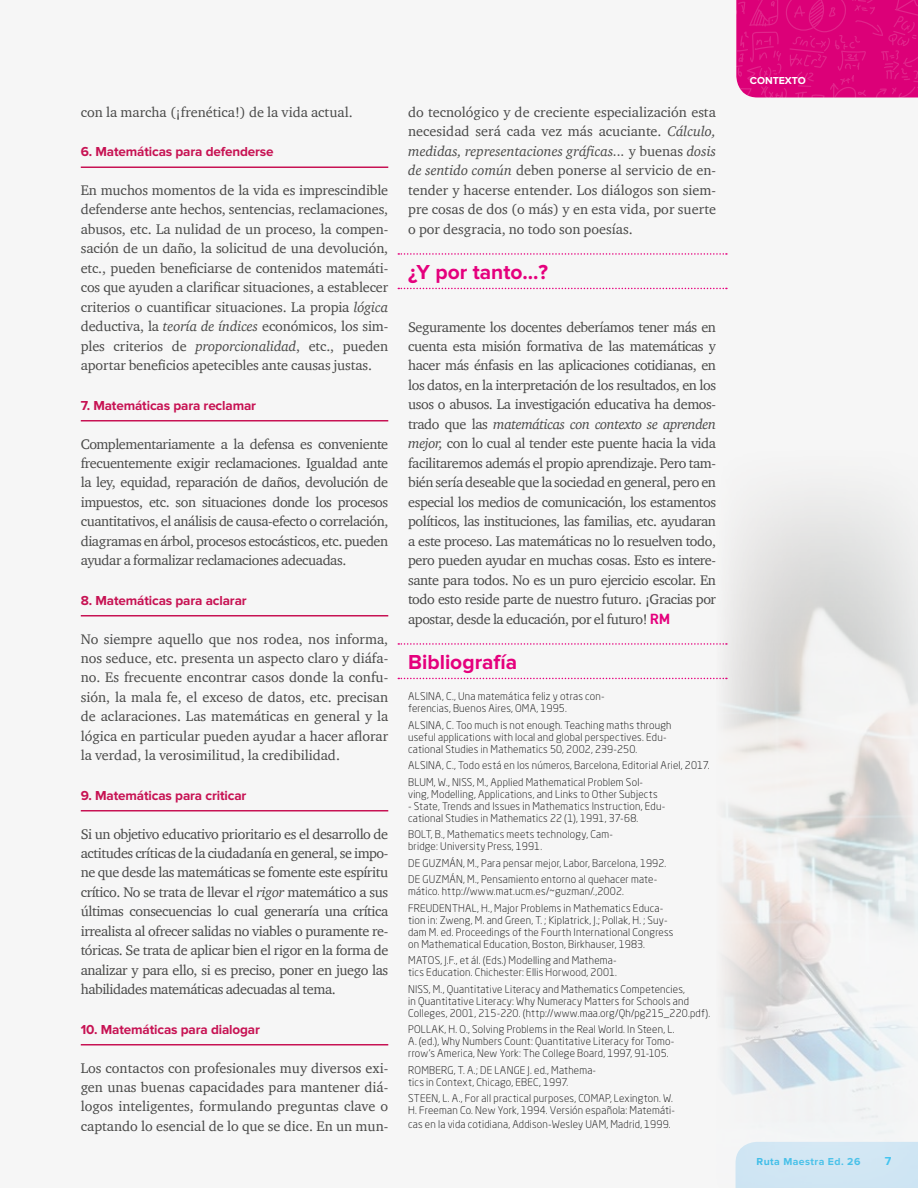
<style>
.page{position:relative;width:918px;height:1188px;background:#f6f6f6}
.page>*{position:absolute;margin:0;border:0;box-sizing:border-box;transform-origin:0 0}
.t1{font:700 21px "Proxima Nova";color:#e5007d}
.t2{font:14.25px/19.5px "Charter ITC";letter-spacing:-.01em;color:#494948;text-align:justify}
.t3{font:700 13.5px "Proxima Nova";letter-spacing:-.01em;color:#c71253}
.t4{font:700 12px "Proxima Nova";color:#27bdef}
.t5{font:300 10.5px/12px "Neo Sans Pro";letter-spacing:.02em;color:#000}
.t6{font:700 10.5px "Proxima Nova";letter-spacing:.04em;color:#27bdef}
.t7{font:700 10.5px "Proxima Nova";color:#fff}
.s1{font-style:italic}
.s2{font-family:"DIN Bold";color:#e5007d}
</style>
<div class="page">
<svg style="left:398px;top:253px;width:329px;height:2px"></svg>
<svg style="left:398px;top:288px;width:329px;height:1px"></svg>
<svg style="left:398px;top:643px;width:317px;height:2px"></svg>
<svg style="left:398px;top:678px;width:317px;height:1px"></svg>
<hr style="left:81px;top:166px;width:307px;height:2px;background:#c71253">
<hr style="left:81px;top:420px;width:307px;height:2px;background:#c71253">
<hr style="left:81px;top:615px;width:307px;height:1px;background:#c71253">
<hr style="left:81px;top:810px;width:307px;height:2px;background:#c71253">
<hr style="left:81px;top:1044px;width:307px;height:2px;background:#c71253">
<svg style="left:736px;top:0;width:182px;height:98px;background:#dc087c"></svg>
<img style="left:716px;top:500px;width:202px;height:688px">
<p class="t2" style="left:81px;top:102px;width:273px">con la marcha (¡frenética!) de la vida actual.</p>
<p class="t3" style="left:81px;top:144px;width:194px">6. Matemáticas para defenderse</p>
<p class="t2" style="left:81px;top:180px;width:309px">En muchos momentos de la vida es imprescindible defenderse ante hechos, sentencias, reclamaciones, abusos, etc. La nulidad de un proceso, la compen&shy;sación de un daño, la solicitud de una devolución, etc., pueden beneficiarse de contenidos matemáti&shy;cos que ayuden a clarificar situaciones, a establecer criterios o cuantificar situaciones. La propia <span class="s1">lógica </span>deductiva, la <span class="s1">teoría de índices</span> económicos, los sim&shy;ples criterios de <span class="s1">proporcionalidad</span>, etc., pueden aportar beneficios apetecibles ante causas justas.</p>
<p class="t3" style="left:81px;top:397px;width:177px">7. Matemáticas para reclamar</p>
<p class="t2" style="left:81px;top:434px;width:309px">Complementariamente a la defensa es conveniente frecuentemente exigir reclamaciones. Igualdad ante la ley, equidad, reparación de daños, devolución de impuestos, etc. son situaciones donde los procesos cuantitativos, el análisis de causa-efecto o correlación, diagramas en árbol, procesos estocásticos, etc. pueden ayudar a formalizar reclamaciones adecuadas.</p>
<p class="t3" style="left:81px;top:592px;width:167px">8. Matemáticas para aclarar</p>
<p class="t2" style="left:81px;top:629px;width:309px">No siempre aquello que nos rodea, nos informa, nos seduce, etc. presenta un aspecto claro y diáfa&shy;no. Es frecuente encontrar casos donde la confu&shy;sión, la mala fe, el exceso de datos, etc. precisan de aclaraciones. Las matemáticas en general y la lógica en particular pueden ayudar a hacer aflorar la verdad, la verosimilitud, la credibilidad.</p>
<p class="t3" style="left:81px;top:787px;width:167px">9. Matemáticas para criticar</p>
<p class="t2" style="left:81px;top:824px;width:309px">Si un objetivo educativo prioritario es el desarrollo de actitudes críticas de la ciudadanía en general, se impo&shy;ne que desde las matemáticas se fomente este espíritu crítico. No se trata de llevar el <span class="s1">rigor</span> matemático a sus últimas consecuencias lo cual generaría una crítica irrealista al ofrecer salidas no viables o puramente re&shy;tóricas. Se trata de aplicar bien el rigor en la forma de analizar y para ello, si es preciso, poner en juego las habilidades matemáticas adecuadas al tema.</p>
<p class="t3" style="left:81px;top:1021px;width:181px">10. Matemáticas para dialogar</p>
<p class="t2" style="left:81px;top:1058px;width:309px">Los contactos con profesionales muy diversos exi&shy;gen unas buenas capacidades para mantener diá&shy;logos inteligentes, formulando preguntas clave o captando lo esencial de lo que se dice. En un mun-</p>
<p class="t2" style="left:408px;top:102px;width:309px">do tecnológico y de creciente especialización esta necesidad será cada vez más acuciante. <span class="s1">Cálculo, medidas, representaciones gráficas...</span> y buenas <span class="s1">dosis de sentido común</span> deben ponerse al servicio de en&shy;tender y hacerse entender. Los diálogos son siem&shy;pre cosas de dos (o más) y en esta vida, por suerte o por desgracia, no todo son poesías.</p>
<p class="t1" style="left:408px;top:260px;width:141px">¿Y por tanto...?</p>
<p class="t2" style="left:408px;top:317px;width:309px">Seguramente los docentes deberíamos tener más en cuenta esta misión formativa de las matemáticas y hacer más énfasis en las aplicaciones cotidianas, en los datos, en la interpretación de los resultados, en los usos o abusos. La investigación educativa ha demos&shy;trado que las <span class="s1">matemáticas con contexto se aprenden mejor,</span> con lo cual al tender este puente hacia la vida facilitaremos además el propio aprendizaje. Pero tam&shy;bién sería deseable que la sociedad en general, pero en especial los medios de comunicación, los estamentos políticos, las instituciones, las familias, etc. ayudaran a este proceso. Las matemáticas no lo resuelven todo, pero pueden ayudar en muchas cosas. Esto es intere&shy;sante para todos. No es un puro ejercicio escolar. En todo esto reside parte de nuestro futuro. ¡Gracias por apostar, desde la educación, por el futuro! <span class="s2">RM</span></p>
<p class="t1" style="left:408px;top:650px;width:111px">Bibliografía</p>
<p class="t5" style="left:408px;top:690px;width:198px">ALSINA, C., Una matemática feliz y otras con&shy;ferencias, Buenos Aires, OMA, 1995.</p>
<p class="t5" style="left:408px;top:719px;width:265px">ALSINA, C. Too much is not enough. Teaching maths through useful applications with local and global perspectives. Edu&shy;cational Studies in Mathematics 50, 2002, 239-250.</p>
<p class="t5" style="left:408px;top:757px;width:303px;line-height:16.5px">ALSINA, C., Todo está en los números, Barcelona, Editorial Ariel, 2017.<br>BLUM, W., NISS, M., Applied Mathematical Problem Sol-</p>
<p class="t5" style="left:408px;top:788px;width:251px">ving, Modelling, Applications, and Links to Other Subjects</p>
<p class="t5" style="left:408px;top:800px;width:259px">- State, Trends and Issues in Mathematics Instruction, Edu&shy;cational Studies in Mathematics 22 (1), 1991, 37-68.</p>
<p class="t5" style="left:408px;top:828px;width:206px">BOLT, B., Mathematics meets technology, Cam&shy;bridge: University Press, 1991.</p>
<p class="t5" style="left:408px;top:855px;width:260px;line-height:16.5px">DE GUZMÁN, M., Para pensar mejor, Labor, Barcelona, 1992.<br>DE GUZMÁN, M., Pensamiento entorno al quehacer mate-</p>
<p class="t5" style="left:408px;top:883px;width:257px;line-height:16.5px">mático. http://www.mat.ucm.es/~guzman/.,2002.<br>FREUDENTHAL, H., Major Problems in Mathematics Educa-</p>
<p class="t5" style="left:408px;top:914px;width:267px">tion in: Zweng, M. and Green, T. ; Kiplatrick, J.; Pollak, H. ; Suy&shy;dam M. ed. Proceedings of the Fourth International Congress on Mathematical Education, Boston, Birkhauser, 1983.</p>
<p class="t5" style="left:408px;top:954px;width:210px">MATOS, J.F., et ál. (Eds.) Modelling and Mathema&shy;tics Education. Chichester: Ellis Horwood, 2001.</p>
<p class="t5" style="left:408px;top:983px;width:303px">NISS, M., Quantitative Literacy and Mathematics Competencies,<br>in Quantitative Literacy: Why Numeracy Matters for Schools and<br>Colleges, 2001, 215-220. (http://www.maa.org/Qh/pg215_220.pdf).</p>
<p class="t5" style="left:408px;top:1023px;width:268px;text-align:justify">POLLAK, H. O., Solving Problems in the Real World. In Steen, L.<br>A. (ed.), Why Numbers Count: Quantitative Literacy for Tomo&shy;rrow's America, New York: The College Board, 1997, 91-105.</p>
<p class="t5" style="left:408px;top:1064px;width:190px">ROMBERG, T. A.; DE LANGE J. ed., Mathema&shy;tics in Context, Chicago, EBEC, 1997.</p>
<p class="t5" style="left:408px;top:1092px;width:269px">STEEN, L. A., For all practical purposes, COMAP, Lexington. W.<br>H. Freeman Co. New York, 1994. Versión española: Matemáti-</p>
<p class="t5" style="left:408px;top:1118px;width:264px">cas en la vida cotidiana, Addison-Wesley UAM, Madrid, 1999.</p>
<p class="t7" style="left:750px;top:74px;width:58px">Contexto</p>
<p class="t6" style="left:757px;top:1156px;width:105px">Ruta Maestra Ed. 26</p>
<p class="t4" style="left:885px;top:1154px;width:8px">7</p>
</div>
